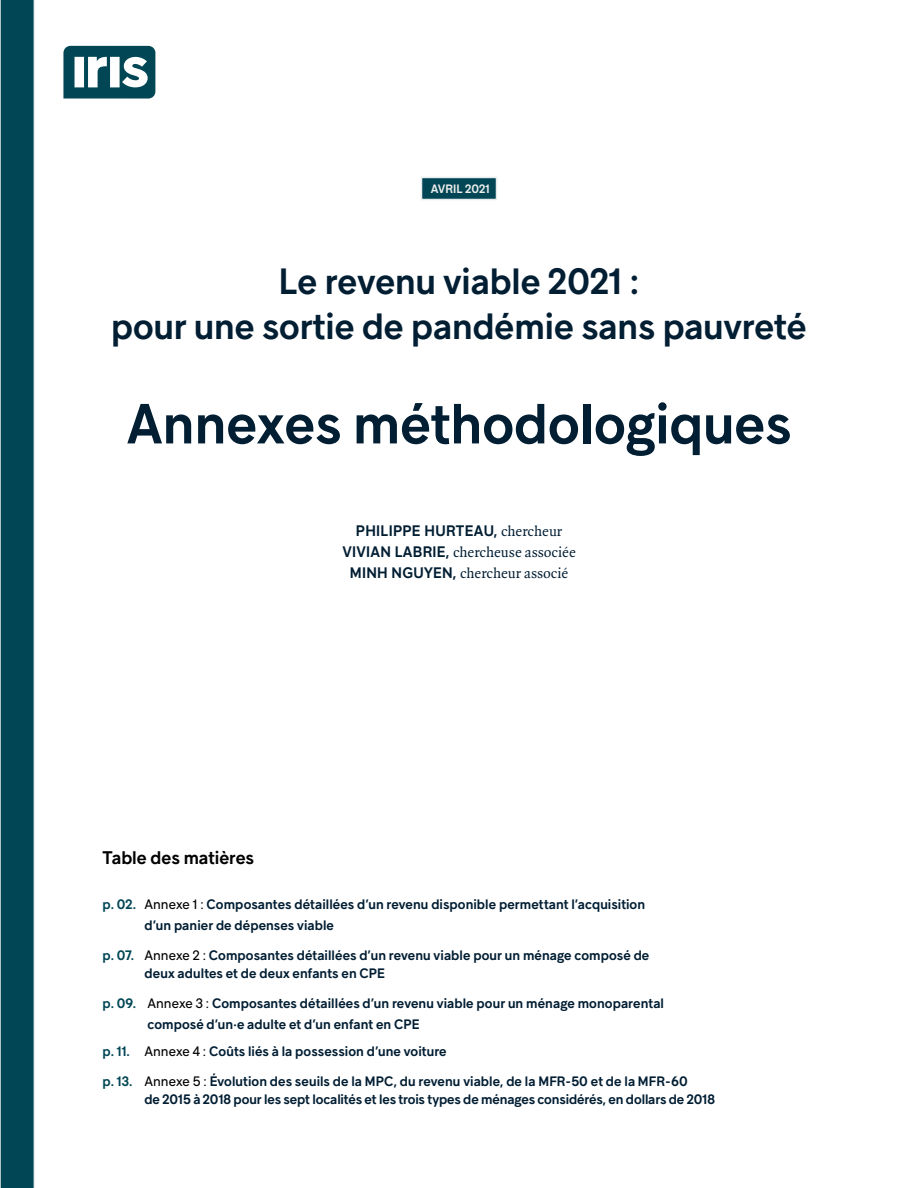
<style>
.page{position:relative;width:918px;height:1188px;background:#fff}
.page>*{position:absolute;margin:0;border:0;box-sizing:border-box;transform-origin:0 0}
.t1{font:600 55.65px "Guillon";color:#021e33}
.t2{font:600 36px/45px "Guillon";color:#021e33;text-align:center}
.t3{font:600 18px "Guillon";color:#000}
.t4{font:15px/21px "Quadraat Pro";color:#021e33;text-align:center}
.t5{font:600 15px "Guillon";letter-spacing:.02em;color:#021e33}
.t6{font:600 13.5px/21px "Guillon";letter-spacing:.005em;color:#021e33}
.t7{font:600 12px "Guillon";color:#ededed}
.s1{font-family:"Quadraat Pro";font-weight:400}
.s2{font-family:"Guillon";font-weight:600}
.s3{color:#004654}
.s4{font-weight:400;color:#000}
</style>
<div class="page">
<svg style="left:0;top:0;width:35px;height:1188px"></svg>
<svg style="left:63px;top:46px;width:92px;height:53px"></svg>
<div style="left:422px;top:177px;width:74px;height:23px;background:#004654"></div>
<div style="left:421px;top:177px;width:76px;height:23px;border:2px solid #e6ecee"></div>
<p class="t7" style="left:431px;top:181px;width:60px">AVRIL 2021</p>
<h2 class="t2" style="left:111px;top:258px;width:697px">Le revenu viable 2021 :<br>pour une sortie de pandémie sans pauvreté</h2>
<h1 class="t1" style="left:127px;top:389px;width:666px">Annexes méthodologiques</h1>
<p class="t5" style="left:356px;top:522px;width:208px">PHILIPPE HURTEAU, <span class="s1">chercheur</span></p>
<p class="t4" style="left:342px;top:542px;width:235px"><span class="s2">VIVIAN LABRIE,</span> chercheuse associée<br><span class="s2">MINH NGUYEN,</span> chercheur associé</p>
<h3 class="t3" style="left:103px;top:846px;width:153px">Table des matières</h3>
<p class="t6" style="left:145px;top:893px;width:502px;text-indent:-42px"><span class="s3">p. 02.</span> <span class="s4">Annexe 1 :</span> Composantes détaillées d’un revenu disponible permettant l’acquisition d’un panier de dépenses viable</p>
<p class="t6" style="left:145px;top:946px;width:506px;line-height:18px;text-indent:-42px"><span class="s3">p. 07.</span> <span class="s4">Annexe 2 :</span> Composantes détaillées d’un revenu viable pour un ménage composé de deux adultes et de deux enfants en CPE</p>
<p class="t6" style="left:148px;top:992px;width:518px;text-indent:-45px"><span class="s3">p. 09.</span> <span class="s4">Annexe 3 :</span> Composantes détaillées d’un revenu viable pour un ménage monoparental composé d’un·e adulte et d’un enfant en CPE</p>
<p class="t6" style="left:103px;top:1040px;width:346px"><span class="s3">p. 11.</span> <span class="s4">Annexe 4 :</span> Coûts liés à la possession d’une voiture</p>
<p class="t6" style="left:145px;top:1072px;width:572px;line-height:18px;text-indent:-42px"><span class="s3">p. 13.</span> <span class="s4">Annexe 5 :</span> Évolution des seuils de la MPC, du revenu viable, de la MFR-50 et de la MFR-60<br>de 2015 à 2018 pour les sept localités et les trois types de ménages considérés, en dollars de 2018</p>
</div>
